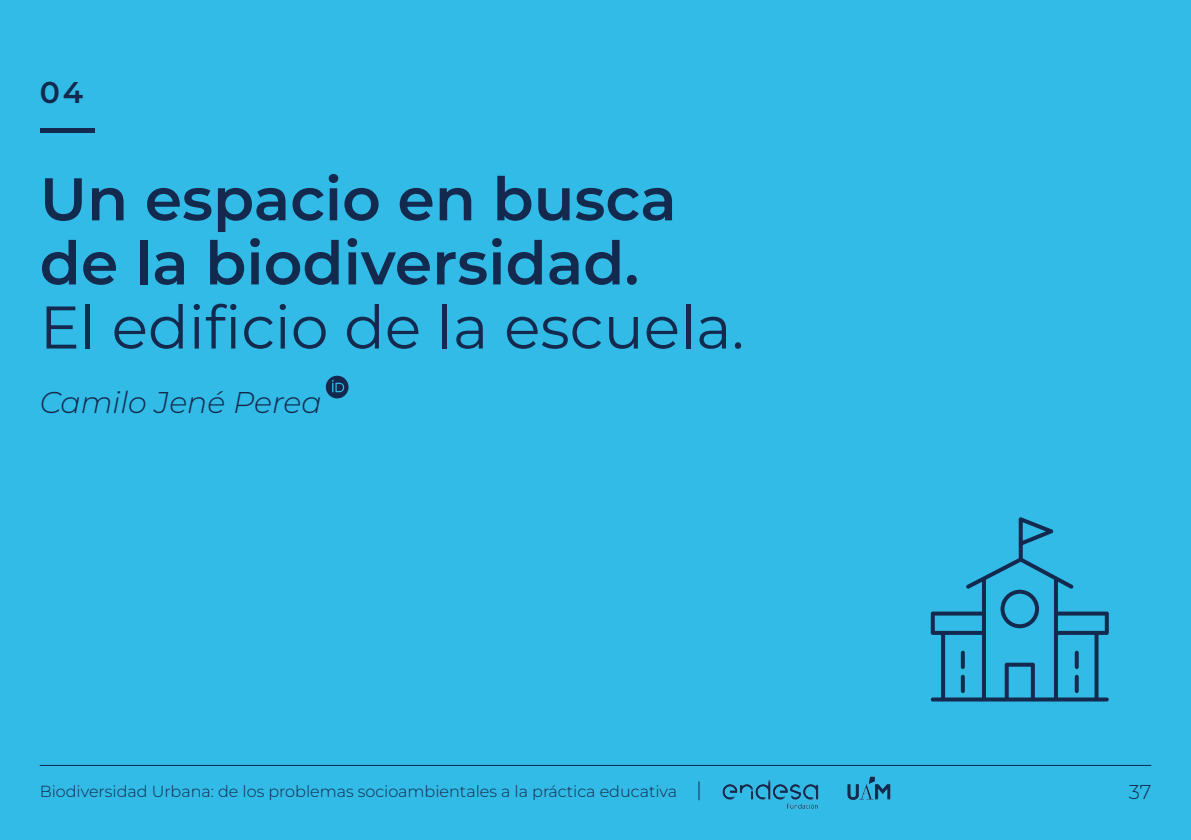
<style>
.page{position:relative;width:1191px;height:840px;background:#fff}
.page>*{position:absolute;margin:0;border:0;box-sizing:border-box;transform-origin:0 0}
.t1{font:600 60px/64px "Montserrat";color:#13294d}
.t2{font:60px "Montserrat";color:#13294d}
.t3{font:italic 300 30px "Montserrat";color:#13294d}
.t4{font:600 30px "Montserrat";color:#13294d}
.t5{font:300 20px "Montserrat";color:#13294d}
.t6{font:300 16px "Montserrat";color:#13294d}
</style>
<div class="page">
<div style="left:0;top:0;width:1191px;height:839px;background:#32bbe6"></div>
<hr style="left:40px;top:764px;width:1111px;height:1px;background:#13294d">
<hr style="left:40px;top:128px;width:54px;height:4px;background:#13294d">
<div style="left:326px;top:375px;width:22px;height:23px;background:#13294d;border-radius:50%"></div>
<svg style="left:332px;top:380px;width:12px;height:12px"></svg>
<svg style="left:930px;top:517px;width:178px;height:184px"></svg>
<svg style="left:1074px;top:650px;width:4px;height:18px"></svg>
<svg style="left:1074px;top:674px;width:4px;height:18px"></svg>
<img style="left:722px;top:776px;width:169px;height:33px">
<svg style="left:698px;top:781px;width:1px;height:18px"></svg>
<h2 class="t4" style="left:40px;top:72px;width:45px">04</h2>
<h1 class="t1" style="left:40px;top:165px;width:638px">Un espacio en busca de la biodiversidad.</h1>
<h1 class="t2" style="left:40px;top:287px;width:706px">El edificio de la escuela.</h1>
<h2 class="t3" style="left:40px;top:381px;width:283px">Camilo Jené Perea</h2>
<p class="t6" style="left:40px;top:780px;width:639px">Biodiversidad Urbana: de los problemas socioambientales a la práctica educativa</p>
<p class="t5" style="left:1128px;top:778px;width:24px">37</p>
</div>
